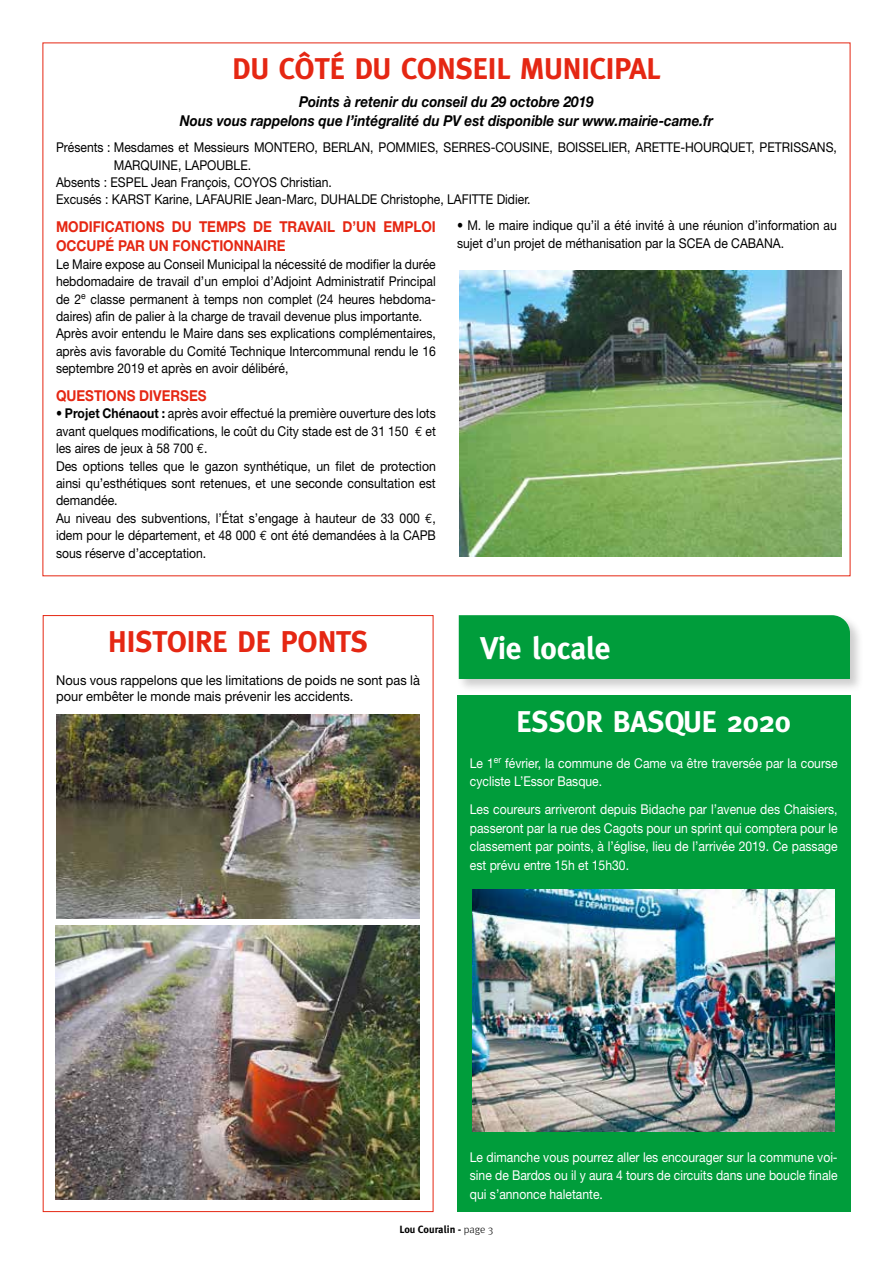
<style>
.page{position:relative;width:893px;height:1263px;background:#fff}
.page>*{position:absolute;margin:0;border:0;box-sizing:border-box;transform-origin:0 0}
.t1{font:700 31.5px "Meta";color:#fff}
.t2{font:700 30px "Meta";color:#e52713}
.t3{font:700 30px "Meta";color:#fff}
.t4{font:italic 700 15px/19.2px "Helvetica Neue";color:#000;text-align:center;scale:.9 1}
.t5{font:700 15px/19.2px "Helvetica Neue";color:#e52713;scale:.9 1}
.t6{font:13.5px/17.4px "Helvetica Neue";color:#000;scale:.9 1}
.t7{font:13.5px/18.9px "Helvetica Neue";color:#fff;text-align:justify;scale:.9 1}
.t8{font:13.5px/16.2px "Helvetica Neue";color:#000;scale:.95 1}
.t9{font:700 10.5px "Meta Plus";color:#000}
.s1{font-weight:700}
.s2{font-family:"Euro Mono"}
.s3{font-family:"Meta";font-weight:300}
</style>
<div class="page">
<img style="left:56px;top:926px;width:364px;height:273px">
<img style="left:56px;top:714px;width:364px;height:205px">
<img style="left:459px;top:270px;width:382px;height:287px">
<div style="left:457px;top:696px;width:393px;height:516px;background:#009d3b"></div>
<div style="left:456px;top:613px;width:408px;height:80px;background:#000;opacity:.2"></div>
<div style="left:459px;top:615px;width:391px;height:64px;background:#009d3b"></div>
<img style="left:473px;top:890px;width:362px;height:241px">
<h2 class="t2" style="left:232px;top:52px;width:430px">DU CÔTÉ DU CONSEIL MUNICIPAL</h2>
<p class="t4" style="left:180px;top:92px;width:594px">Points à retenir du conseil du 29 octobre 2019<br>Nous vous rappelons que l’intégralité du PV est disponible sur www.mairie-came.fr</p>
<p class="t6" style="left:56px;top:138px;width:869px">Présents : Mesdames et Messieurs MONTERO, BERLAN, POMMIES, SERRES-COUSINE, BOISSELIER, ARETTE-HOURQUET, PETRISSANS,</p>
<p class="t6" style="left:114px;top:156px;width:154px">MARQUINE, LAPOUBLE.</p>
<p class="t6" style="left:56px;top:173px;width:308px">Absents : ESPEL Jean François, COYOS Christian.</p>
<p class="t6" style="left:56px;top:191px;width:529px">Excusés : KARST Karine, LAFAURIE Jean-Marc, DUHALDE Christophe, LAFITTE Didier.</p>
<p class="t5" style="left:56px;top:217px;width:424px">MODIFICATIONS DU TEMPS DE TRAVAIL D’UN EMPLOI<br>OCCUPÉ PAR UN FONCTIONNAIRE</p>
<p class="t6" style="left:56px;top:255px;width:424px">Le Maire expose au Conseil Municipal la nécessité de modifier la durée hebdomadaire de travail d’un emploi d’Adjoint Administratif Principal de 2<sup>e</sup> classe permanent à temps non complet (24 heures hebdoma&shy;daires) afin de palier à la charge de travail devenue plus importante.<br>Après avoir entendu le Maire dans ses explications complémentaires, après avis favorable du Comité Technique Intercommunal rendu le 16 septembre 2019 et après en avoir délibéré,</p>
<p class="t5" style="left:56px;top:386px;width:169px">QUESTIONS DIVERSES</p>
<p class="t6" style="left:56px;top:405px;width:424px">• <span class="s1">Projet Chénaout :</span> après avoir effectué la première ouverture des lots avant quelques modifications, le coût du City stade est de 31 150 <span class="s2">€</span> et les aires de jeux à 58 700 <span class="s2">€</span>.<br>Des options telles que le gazon synthétique, un filet de protection ainsi qu’esthétiques sont retenues, et une seconde consultation est demandée.<br>Au niveau des subventions, l’État s’engage à hauteur de 33 000 <span class="s2">€</span>, idem pour le département, et 48 000 <span class="s2">€</span> ont été demandées à la CAPB sous réserve d’acceptation.</p>
<p class="t6" style="left:457px;top:217px;width:423px">• M. le maire indique qu’il a été invité à une réunion d’information au sujet d’un projet de méthanisation par la SCEA de CABANA.</p>
<h2 class="t2" style="left:108px;top:624px;width:261px">HISTOIRE DE PONTS</h2>
<p class="t8" style="left:56px;top:672px;width:384px">Nous vous rappelons que les limitations de poids ne sont pas là pour embêter le monde mais prévenir les accidents.</p>
<h1 class="t1" style="left:480px;top:630px;width:132px">Vie locale</h1>
<h2 class="t3" style="left:517px;top:704px;width:276px">ESSOR BASQUE 2020</h2>
<p class="t7" style="left:470px;top:753px;width:410px">Le 1<sup>er</sup> février, la commune de Came va être traversée par la course cycliste L’Essor Basque.</p>
<p class="t7" style="left:470px;top:799px;width:410px">Les coureurs arriveront depuis Bidache par l’avenue des Chaisiers, passeront par la rue des Cagots pour un sprint qui comptera pour le classement par points, à l’église, lieu de l’arrivée 2019. Ce passage est prévu entre 15h et 15h30.</p>
<p class="t7" style="left:470px;top:1147px;width:410px">Le dimanche vous pourrez aller les encourager sur la commune voi&shy;sine de Bardos ou il y aura 4 tours de circuits dans une boucle finale qui s’annonce haletante.</p>
<p class="t9" style="left:399px;top:1223px;width:96px">Lou Couralin - <span class="s3">page 3</span></p>
</div>
